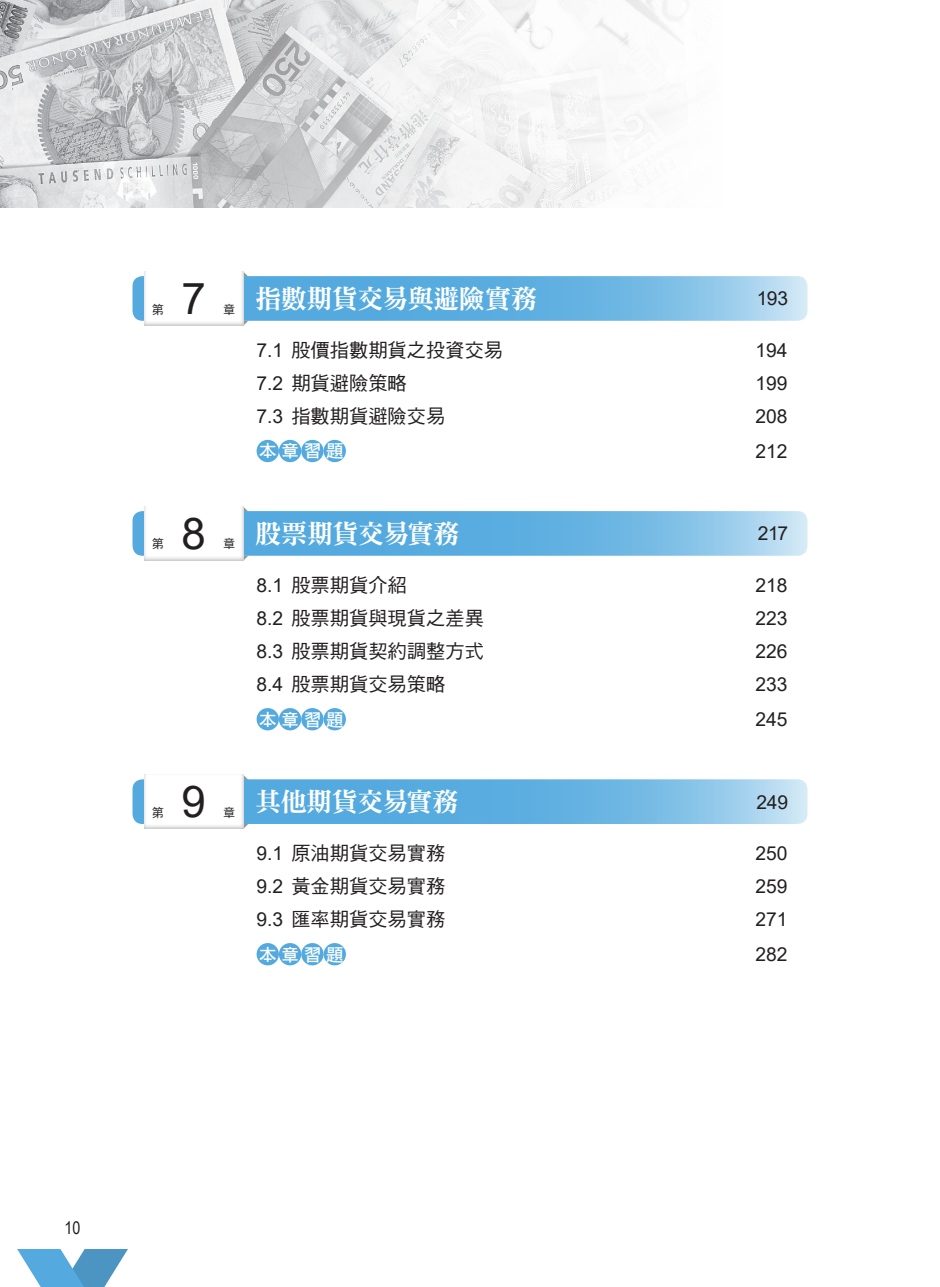
<style>
.page{position:relative;width:940px;height:1287px;background:#fff}
.page>*{position:absolute;margin:0;border:0;box-sizing:border-box;transform-origin:0 0}
.t1{font:43.75px "Arial";color:#231f20}
.t2{font:26.25px "DF Ming Std W9";letter-spacing:-.03em;color:#fff}
.t3{font:19.25px "DF Hei Std W5";color:#231f20}
.t4{font:19.25px "Arial";color:#231f20}
.t5{font:17.5px "DF Hei Std W7";letter-spacing:.275em;color:#fff}
.t6{font:17.5px "Arial Narrow";color:#231f20}
.t7{font:12.25px "DF Hei Std W5";color:#231f20}
.s1{font-family:"Arial"}
</style>
<div class="page">
<svg style="left:17px;top:1249px;width:111px;height:38px"></svg>
<svg style="left:132px;top:276px;width:675px;height:45px;background:#6eb7e3"></svg>
<div style="left:142px;top:268px;width:104px;height:59px;background:#231f20;opacity:.3"></div>
<div style="left:256px;top:440px;width:23px;height:22px;background:#54aadf;border-radius:50%"></div>
<div style="left:279px;top:440px;width:22px;height:22px;background:#54aadf;border-radius:50%"></div>
<div style="left:301px;top:440px;width:22px;height:22px;background:#54aadf;border-radius:50%"></div>
<div style="left:323px;top:440px;width:23px;height:22px;background:#54aadf;border-radius:50%"></div>
<svg style="left:132px;top:511px;width:675px;height:45px;background:#6eb7e3"></svg>
<div style="left:142px;top:503px;width:104px;height:59px;background:#231f20;opacity:.3"></div>
<div style="left:256px;top:708px;width:23px;height:22px;background:#54aadf;border-radius:50%"></div>
<div style="left:279px;top:708px;width:22px;height:22px;background:#54aadf;border-radius:50%"></div>
<div style="left:301px;top:708px;width:22px;height:22px;background:#54aadf;border-radius:50%"></div>
<div style="left:323px;top:708px;width:23px;height:22px;background:#54aadf;border-radius:50%"></div>
<svg style="left:132px;top:779px;width:675px;height:45px;background:#6eb7e3"></svg>
<div style="left:142px;top:771px;width:104px;height:60px;background:#231f20;opacity:.3"></div>
<div style="left:256px;top:943px;width:23px;height:22px;background:#54aadf;border-radius:50%"></div>
<div style="left:279px;top:943px;width:22px;height:22px;background:#54aadf;border-radius:50%"></div>
<div style="left:301px;top:943px;width:22px;height:22px;background:#54aadf;border-radius:50%"></div>
<div style="left:323px;top:943px;width:23px;height:22px;background:#54aadf;border-radius:50%"></div>
<img style="left:0;top:0;width:682px;height:208px">
<p class="t7" style="left:152px;top:302px;width:14px">第</p>
<h1 class="t1" style="left:181px;top:269px;width:26px">7</h1>
<p class="t7" style="left:223px;top:302px;width:14px">章</p>
<h2 class="t2" style="left:255px;top:284px;width:283px">指數期貨交易與避險實務</h2>
<p class="t4" style="left:757px;top:285px;width:33px">193</p>
<p class="t3" style="left:256px;top:339px;width:248px"><span class="s1">7.1</span> 股價指數期貨之投資交易</p>
<p class="t4" style="left:755px;top:337px;width:34px">194</p>
<p class="t3" style="left:256px;top:373px;width:152px"><span class="s1">7.2</span> 期貨避險策略</p>
<p class="t4" style="left:755px;top:370px;width:34px">199</p>
<p class="t3" style="left:256px;top:406px;width:190px"><span class="s1">7.3</span> 指數期貨避險交易</p>
<p class="t4" style="left:755px;top:403px;width:34px">208</p>
<p class="t5" style="left:259px;top:442px;width:86px">本章習題</p>
<p class="t4" style="left:755px;top:438px;width:34px">212</p>
<p class="t7" style="left:152px;top:537px;width:14px">第</p>
<h1 class="t1" style="left:181px;top:503px;width:26px">8</h1>
<p class="t7" style="left:223px;top:537px;width:14px">章</p>
<h2 class="t2" style="left:255px;top:519px;width:206px">股票期貨交易實務</h2>
<p class="t4" style="left:758px;top:520px;width:32px">217</p>
<p class="t3" style="left:256px;top:574px;width:152px"><span class="s1">8.1</span> 股票期貨介紹</p>
<p class="t4" style="left:755px;top:572px;width:34px">218</p>
<p class="t3" style="left:256px;top:607px;width:229px"><span class="s1">8.2</span> 股票期貨與現貨之差異</p>
<p class="t4" style="left:755px;top:605px;width:34px">223</p>
<p class="t3" style="left:256px;top:641px;width:229px"><span class="s1">8.3</span> 股票期貨契約調整方式</p>
<p class="t4" style="left:755px;top:638px;width:34px">226</p>
<p class="t3" style="left:256px;top:674px;width:190px"><span class="s1">8.4</span> 股票期貨交易策略</p>
<p class="t4" style="left:755px;top:671px;width:34px">233</p>
<p class="t5" style="left:259px;top:710px;width:86px">本章習題</p>
<p class="t4" style="left:755px;top:706px;width:34px">245</p>
<p class="t7" style="left:152px;top:806px;width:14px">第</p>
<h1 class="t1" style="left:181px;top:772px;width:26px">9</h1>
<p class="t7" style="left:223px;top:806px;width:14px">章</p>
<h2 class="t2" style="left:255px;top:787px;width:205px">其他期貨交易實務</h2>
<p class="t4" style="left:756px;top:788px;width:33px">249</p>
<p class="t3" style="left:256px;top:842px;width:190px"><span class="s1">9.1</span> 原油期貨交易實務</p>
<p class="t4" style="left:755px;top:840px;width:34px">250</p>
<p class="t3" style="left:256px;top:876px;width:190px"><span class="s1">9.2</span> 黃金期貨交易實務</p>
<p class="t4" style="left:755px;top:873px;width:34px">259</p>
<p class="t3" style="left:256px;top:909px;width:190px"><span class="s1">9.3</span> 匯率期貨交易實務</p>
<p class="t4" style="left:755px;top:906px;width:34px">271</p>
<p class="t5" style="left:259px;top:945px;width:86px">本章習題</p>
<p class="t4" style="left:755px;top:941px;width:34px">282</p>
<p class="t6" style="left:65px;top:1215px;width:17px">10</p>
</div>
